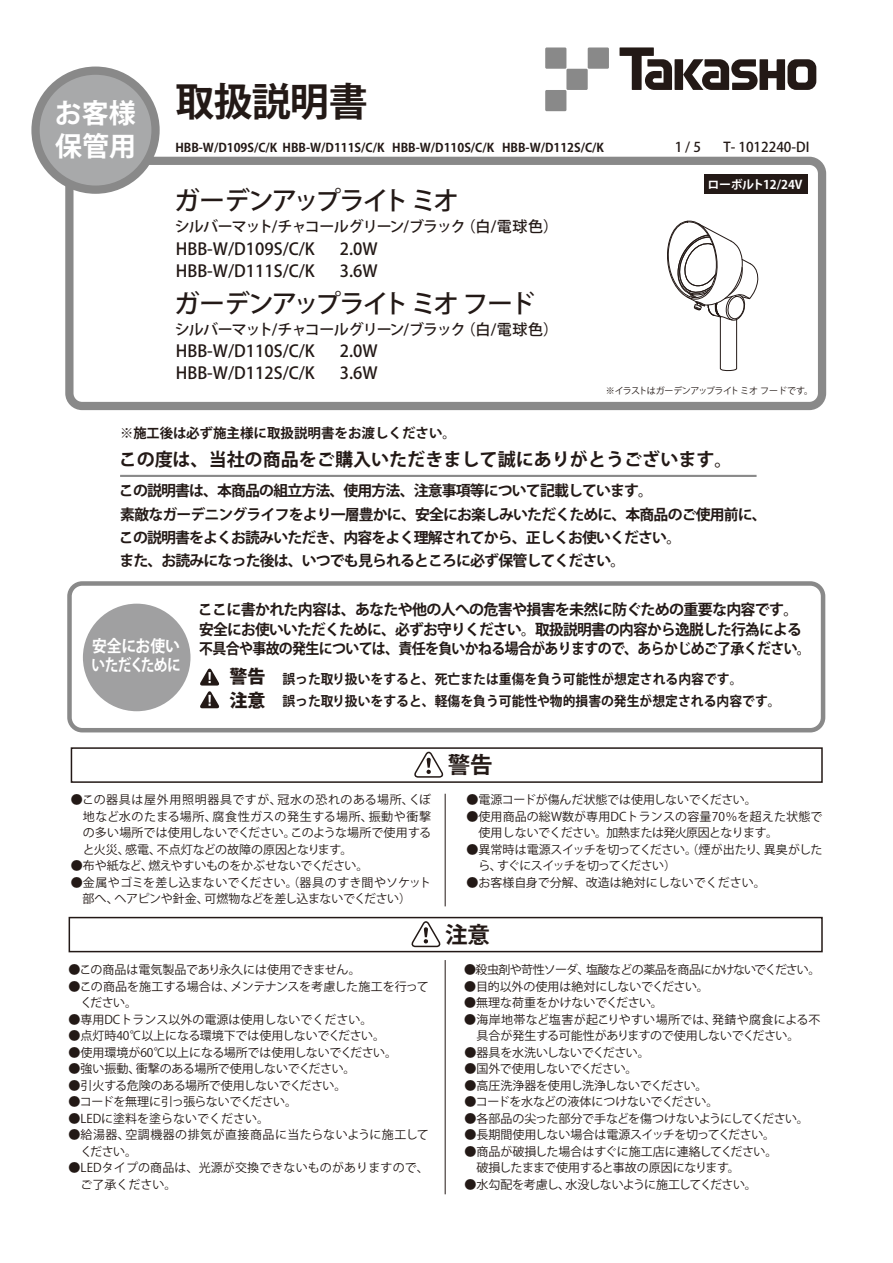
<style>
.page{position:relative;width:893px;height:1263px;background:#fff}
.page>*{position:absolute;margin:0;border:0;box-sizing:border-box;transform-origin:0 0}
.t1{font:700 39px "Koz Go Pro";letter-spacing:-.025em;color:#231916}
.t2{font:700 27px "Koz Go Pro";color:#fff}
.t3{font:500 25.5px "Koz Go Pro";letter-spacing:-.08em;color:#231916}
.t4{font:700 22.5px "Koz Go Pro";color:#231916}
.t5{font:700 18px "Koz Go Pro";color:#231916}
.t6{font:800 18px/23.1px "Koz Go Pro";color:#231916}
.t7{font:500 16.5px/22.5px "Koz Go Pro";color:#231916}
.t8{font:700 16.5px "Koz Go Pro";letter-spacing:-.04em;color:#fff;scale:.83 1}
.t9{font:700 15px "Koz Go Pro";letter-spacing:-.05em;color:#231916}
.t10{font:500 15px "Koz Go Pro";letter-spacing:-.055em;color:#231916}
.t11{font:700 15px "Koz Go Pro";letter-spacing:-.05em;color:#231916;scale:.93 1}
.t12{font:700 14.85px/23.4px "Koz Go Pro";letter-spacing:-.055em;color:#231916}
.t13{font:700 13.5px/22.6px "Koz Go Pro";color:#231916;scale:.95 1}
.t14{font:700 13.5px "Koz Go Pro";color:#231916}
.t15{font:500 13.5px "Koz Go Pro";color:#231916}
.t16{font:12px/16.5px "Koz Go Pro";letter-spacing:-.01em;color:#231916}
.t17{font:12px "Koz Go Pro";letter-spacing:-.03em;color:#231916}
.t18{font:12px/16.5px "Koz Go Pro";letter-spacing:-.04em;color:#231916}
.t19{font:700 12px "Koz Go Pro";color:#231916}
.t20{font:12px "Koz Go Pro";letter-spacing:-.05em;color:#231916}
.t21{font:12px/16.5px "Koz Go Pro";letter-spacing:.01em;color:#231916}
.t22{font:12px/16.5px "Koz Go Pro";letter-spacing:.04em;color:#231916}
.t23{font:12px "Koz Go Pro";letter-spacing:-.035em;color:#231916}
.t24{font:700 12px "Koz Go Pro";letter-spacing:-.015em;color:#fff}
.t25{font:9px "Koz Go Pro";letter-spacing:-.05em;color:#231916}
</style>
<div class="page">
<div style="left:704px;top:175px;width:104px;height:19px;background:#231916"></div>
<div style="left:71px;top:747px;width:752px;height:36px;border:2px solid #231916"></div>
<svg style="left:414px;top:751px;width:30px;height:27px"></svg>
<div style="left:69px;top:917px;width:754px;height:35px;border:2px solid #231916"></div>
<svg style="left:411px;top:919px;width:31px;height:29px"></svg>
<div style="left:83px;top:604px;width:107px;height:107px;background:#a0a0a1;border-radius:50%"></div>
<svg style="left:200px;top:691px;width:20px;height:17px"></svg>
<svg style="left:200px;top:668px;width:19px;height:17px"></svg>
<div style="left:67px;top:581px;width:758px;height:151px;border:5px solid #898989;border-radius:13px"></div>
<hr style="left:120px;top:475px;width:637px;height:2px;background:#898989">
<svg style="left:619px;top:47px;width:53px;height:43px"></svg>
<div style="left:675px;top:59px;width:8px;height:31px;background:#231916"></div>
<svg style="left:683px;top:59px;width:133px;height:31px"></svg>
<div style="left:545px;top:47px;width:21px;height:22px;background:#898989"></div>
<div style="left:566px;top:69px;width:22px;height:21px;background:#898989"></div>
<div style="left:588px;top:47px;width:21px;height:22px;background:#898989"></div>
<div style="left:545px;top:90px;width:21px;height:21px;background:#898989"></div>
<div style="left:65px;top:157px;width:761px;height:253px;border:8px solid #898989;border-radius:13px"></div>
<div style="left:36px;top:71px;width:120px;height:119px;background:#a8a9aa;border-radius:50%"></div>
<div style="left:31px;top:67px;width:129px;height:127px;border:8px solid #898989;border-radius:50%"></div>
<hr style="left:445px;top:794px;width:1px;height:112px;background:#241916">
<hr style="left:445px;top:960px;width:1px;height:234px;background:#241916">
<hr style="left:736px;top:319px;width:1px;height:49px;background:#231916">
<hr style="left:720px;top:317px;width:1px;height:51px;background:#231916">
<svg style="left:720px;top:368px;width:17px;height:3px"></svg>
<svg style="left:667px;top:220px;width:92px;height:103px"></svg>
<h1 class="t1" style="left:55px;top:77px;width:315px"><sub>お客様</sub> 取扱説明書</h1>
<h2 class="t2" style="left:55px;top:129px;width:82px">保管用</h2>
<p class="t15" style="left:675px;top:139px;width:136px">1 / 5 　T- 1012240-DI</p>
<p class="t19" style="left:175px;top:140px;width:442px">HBB-W/D109S/C/K HBB-W/D111S/C/K HBB-W/D110S/C/K HBB-W/D112S/C/K　</p>
<h3 class="t3" style="left:174px;top:185px;width:286px">ガーデンアップライト ミオ</h3>
<h3 class="t7" style="left:176px;top:238px;width:141px">HBB-W/D109S/C/K<br>HBB-W/D111S/C/K</h3>
<p class="t10" style="left:175px;top:216px;width:385px">シルバーマット/チャコールグリーン/ブラック（白/電球色）</p>
<h3 class="t7" style="left:340px;top:238px;width:39px">2.0W<br>3.6W</h3>
<h3 class="t3" style="left:174px;top:287px;width:363px">ガーデンアップライト ミオ フード</h3>
<h3 class="t7" style="left:176px;top:340px;width:141px">HBB-W/D110S/C/K<br>HBB-W/D112S/C/K</h3>
<h3 class="t7" style="left:340px;top:340px;width:39px">2.0W<br>3.6W</h3>
<p class="t10" style="left:175px;top:319px;width:385px">シルバーマット/チャコールグリーン/ブラック（白/電球色）</p>
<p class="t14" style="left:120px;top:424px;width:337px">※施工後は必ず施主様に取扱説明書をお渡しください。</p>
<p class="t24" style="left:708px;top:177px;width:96px">ローボルト12V12/24V</p>
<p class="t25" style="left:606px;top:385px;width:209px">※イラストはガーデンアップライト ミオ フードです。</p>
<h3 class="t5" style="left:119px;top:448px;width:615px">この度は、当社の商品をご購入いただきまして誠にありがとうございます。</h3>
<p class="t12" style="left:119px;top:480px;width:649px">この説明書は、本商品の組立方法、使用方法、注意事項等について記載しています。<br>素敵なガーデニングライフをより一層豊かに、安全にお楽しみいただくために、本商品のご使用前に、この説明書をよくお読みいただき、内容をよく理解されてから、正しくお使いください。<br>また、お読みになった後は、いつでも見られるところに必ず保管してください。</p>
<p class="t9" style="left:198px;top:600px;width:602px">ここに書かれた内容は、あなたや他の人への危害や損害を未然に防ぐための重要な内容です。</p>
<p class="t9" style="left:199px;top:620px;width:604px">安全にお使いいただくために、必ずお守りください。取扱説明書の内容から逸脱した行為による</p>
<p class="t11" style="left:92px;top:639px;width:774px"><sup>安全にお使い</sup> 不具合や事故の発生については、責任を負いかねる場合がありますので、あらかじめご了承ください。</p>
<h3 class="t8" style="left:92px;top:655px;width:109px">いただくために</h3>
<p class="t13" style="left:282px;top:668px;width:526px">誤った取り扱いをすると、死亡または重傷を負う可能性が想定される内容です。<br>誤った取り扱いをすると、軽傷を負う可能性や物的損害の発生が想定される内容です。</p>
<h3 class="t6" style="left:229px;top:666px;width:37px">警告注意</h3>
<p class="t16" style="left:83px;top:792px;width:350px;text-align:justify;text-indent:-12px">●この器具は屋外用照明器具ですが、冠水の恐れのある場所、くぼ地など水のたまる場所、腐食性ガスの発生する場所、振動や衝撃の多い場所では使用しないでください。このような場所で使用すると火災、感電、不点灯などの故障の原因となります。</p>
<p class="t16" style="left:71px;top:858px;width:299px">●布や紙など、燃えやすいものをかぶせないでください。</p>
<p class="t16" style="left:83px;top:874px;width:350px;text-indent:-12px">●金属やゴミを差し込まないでください。（器具のすき間やソケット部へ、ヘアピンや針金、可燃物などを差し込まないでください）</p>
<p class="t16" style="left:68px;top:962px;width:294px">●この商品は電気製品であり永久には使用できません。</p>
<p class="t16" style="left:80px;top:978px;width:350px;text-indent:-12px">●この商品を施工する場合は、メンテナンスを考慮した施工を行ってください。</p>
<p class="t16" style="left:68px;top:1011px;width:305px">●専用DCトランス以外の電源は使用しないでください。</p>
<p class="t16" style="left:68px;top:1028px;width:318px">●点灯時40℃以上になる環境下では使用しないでください。</p>
<p class="t16" style="left:68px;top:1044px;width:330px">●使用環境が60℃以上になる場所では使用しないでください。</p>
<p class="t16" style="left:68px;top:1061px;width:289px">●強い振動、衝撃のある場所で使用しないでください。</p>
<p class="t17" style="left:68px;top:1077px;width:280px">●引火する危険のある場所で使用しないでください。</p>
<p class="t18" style="left:68px;top:1094px;width:230px">●コードを無理に引っ張らないでください。</p>
<p class="t16" style="left:68px;top:1110px;width:202px">●LEDに塗料を塗らないでください。</p>
<p class="t22" style="left:80px;top:1127px;width:350px;text-indent:-12px">●給湯器、空調機器の排気が直接商品に当たらないように施工してください。</p>
<p class="t21" style="left:80px;top:1160px;width:350px;text-indent:-12px">●LEDタイプの商品は、光源が交換できないものがありますので、ご了承ください。</p>
<h3 class="t4" style="left:448px;top:751px;width:46px">警告</h3>
<p class="t16" style="left:466px;top:792px;width:292px">●電源コードが傷んだ状態では使用しないでください。</p>
<p class="t16" style="left:478px;top:808px;width:346px;text-indent:-12px">●使用商品の総W数が専用DCトランスの容量70％を超えた状態で使用しないでください。加熱または発火原因となります。</p>
<p class="t18" style="left:478px;top:841px;width:346px;text-indent:-12px">●異常時は電源スイッチを切ってください。（煙が出たり、異臭がしたら、すぐにスイッチを切ってください）</p>
<p class="t16" style="left:466px;top:874px;width:301px">●お客様自身で分解、改造は絶対にしないでください。</p>
<h3 class="t4" style="left:445px;top:920px;width:46px">注意</h3>
<p class="t20" style="left:464px;top:962px;width:358px">●殺虫剤や苛性ソーダ、塩酸などの薬品を商品にかけないでください。</p>
<p class="t16" style="left:464px;top:978px;width:246px">●目的以外の使用は絶対にしないでください。</p>
<p class="t16" style="left:464px;top:995px;width:200px">●無理な荷重をかけないでください。</p>
<p class="t16" style="left:476px;top:1011px;width:346px;text-indent:-12px">●海岸地帯など塩害が起こりやすい場所では、発錆や腐食による不具合が発生する可能性がありますので使用しないでください。</p>
<p class="t17" style="left:464px;top:1044px;width:187px">●器具を水洗いしないでください。</p>
<p class="t23" style="left:464px;top:1061px;width:175px">●国外で使用しないでください。</p>
<p class="t16" style="left:464px;top:1077px;width:245px">●高圧洗浄器を使用し洗浄しないでください。</p>
<p class="t17" style="left:464px;top:1094px;width:256px">●コードを水などの液体につけないでください。</p>
<p class="t17" style="left:464px;top:1110px;width:346px">●各部品の尖った部分で手などを傷つけないようにしてください。</p>
<p class="t17" style="left:464px;top:1127px;width:312px">●長期間使用しない場合は電源スイッチを切ってください。</p>
<p class="t16" style="left:464px;top:1143px;width:315px">●商品が破損した場合はすぐに施工店に連絡してください。　破損したままで使用すると事故の原因になります。</p>
<p class="t20" style="left:464px;top:1176px;width:294px">●水勾配を考慮し、水没しないように施工してください。</p>
</div>
